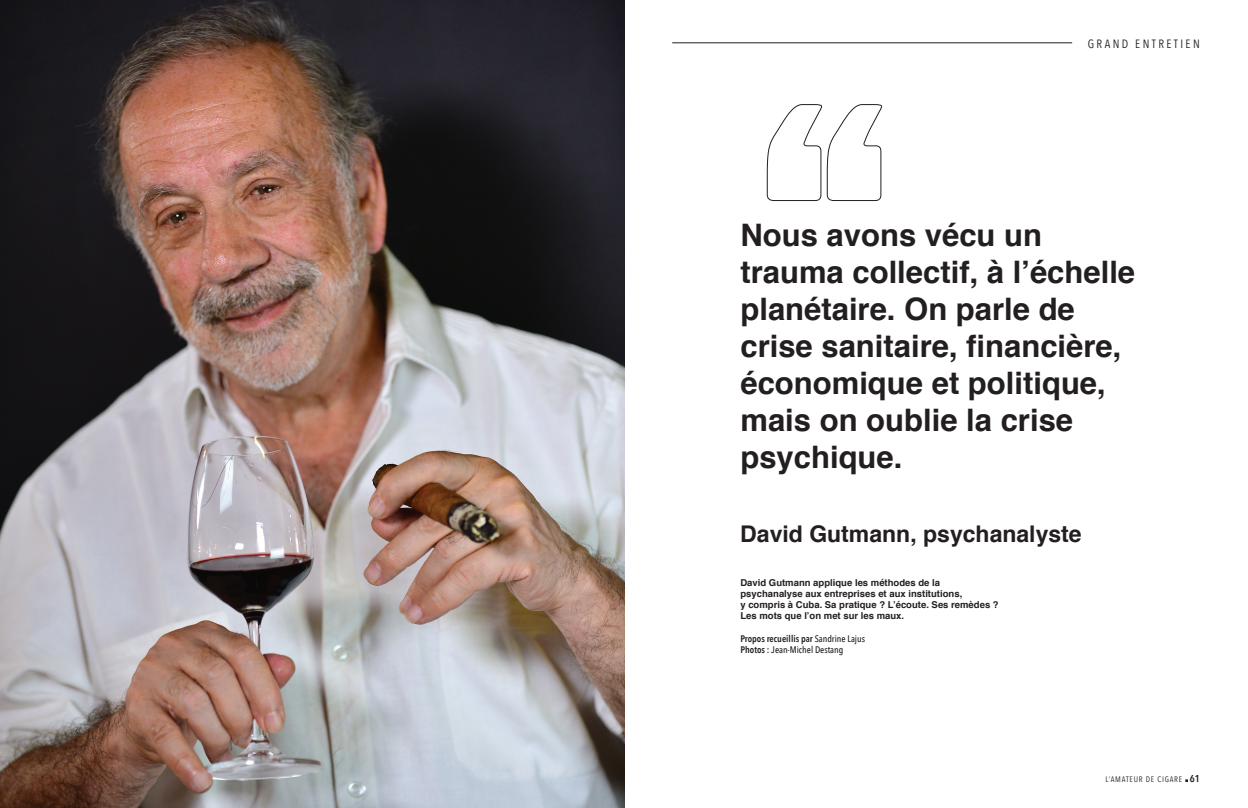
<style>
.page{position:relative;width:1248px;height:808px;background:#fff}
.page>*{position:absolute;margin:0;border:0;box-sizing:border-box;transform-origin:0 0}
.t1{font:700 31px/37px "Helvetica";color:#231f20}
.t2{font:700 23px "Helvetica";color:#231f20}
.t3{font:12px "Avenir Next Condensed";letter-spacing:.2em;color:#231f20}
.t4{font:700 9.5px/11px "Helvetica";color:#231f20}
.t5{font:500 9.5px/11.4px "Avenir Next Condensed";color:#231f20}
.t6{font:8px "Avenir Next Condensed";letter-spacing:.1em;color:#231f20}
.s1{font-weight:600}
.s2{font-weight:600;font-size:10px}
</style>
<div class="page">
<svg style="left:766px;top:104px;width:116px;height:97px"></svg>
<hr style="left:672px;top:43px;width:399px;height:1px;background:#231f20">
<img style="left:0;top:0;width:624px;height:808px">
<p class="t3" style="left:1087px;top:36px;width:113px">GRAND ENTRETIEN</p>
<h1 class="t1" style="left:740px;top:219px;width:396px">Nous avons vécu un trauma collectif, à l’échelle planétaire. On parle de crise sanitaire, financière, économique et politique, mais on oublie la crise psychique.</h1>
<h2 class="t2" style="left:740px;top:524px;width:343px">David Gutmann, psychanalyste</h2>
<p class="t4" style="left:740px;top:578px;width:260px">David Gutmann applique les méthodes de la psychanalyse aux entreprises et aux institutions,<br>y compris à Cuba. Sa pratique ? L’écoute. Ses remèdes ?<br>Les mots que l’on met sur les maux.</p>
<p class="t5" style="left:740px;top:633px;width:126px"><span class="s1">Propos recueillis par</span> Sandrine Lajus<br><span class="s1">Photos :</span> Jean-Michel Destang</p>
<p class="t6" style="left:1105px;top:774px;width:96px">L’AMATEUR DE CIGARE <span class="s2">61</span></p>
</div>
